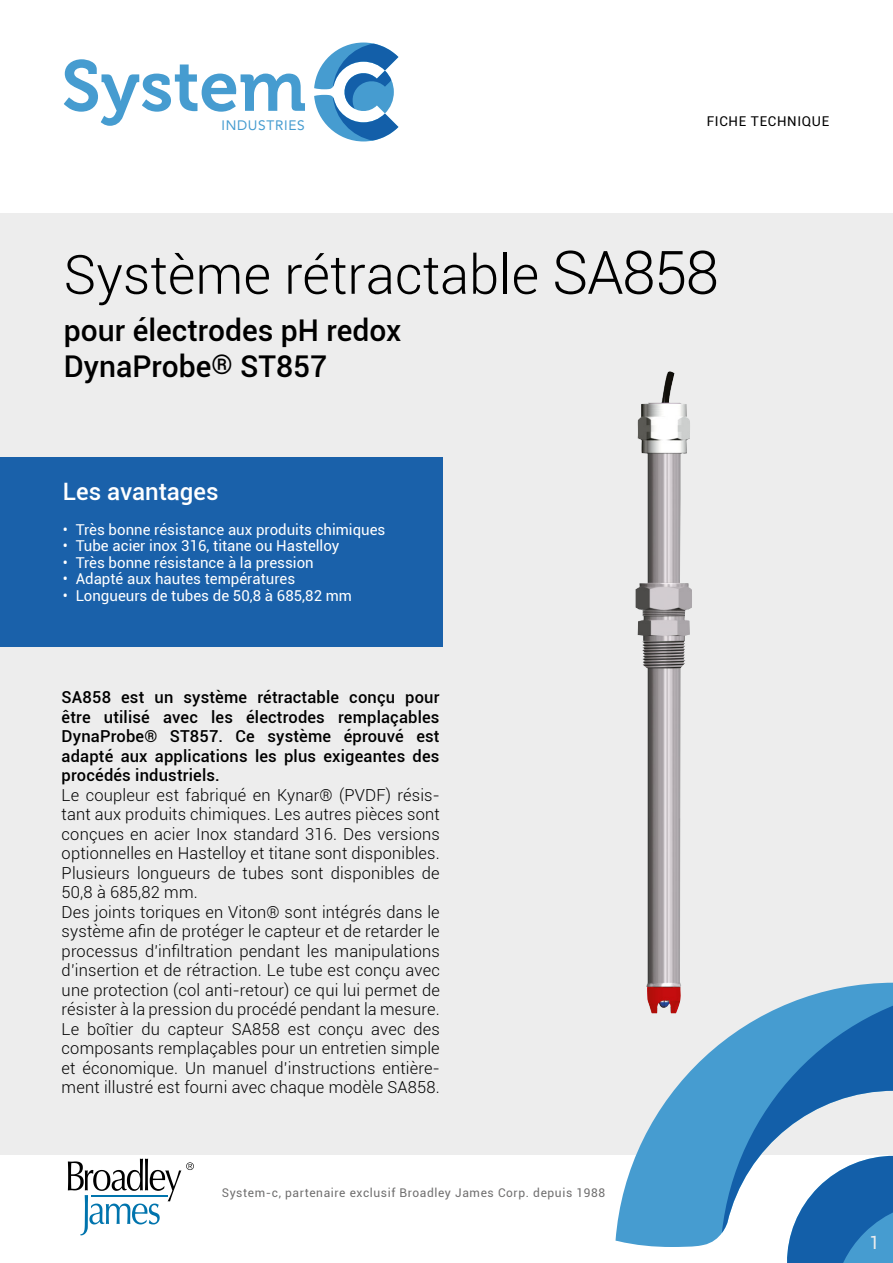
<style>
.page{position:relative;width:893px;height:1263px;background:#fff}
.page>*{position:absolute;margin:0;border:0;box-sizing:border-box;transform-origin:0 0}
._1-TitreProduit{font:300 54px "Roboto";color:#000}
._1-SsTitreProduit{font:500 30px "Roboto";color:#000}
._1-Les_avantages{font:500 24px "Roboto";color:#fff}
.t1{font:18px "Roboto";color:#ededed}
._1-text-description{font:300 16.5px/19.5px "Roboto";letter-spacing:.01em;color:#000;text-align:justify}
._1-text-description-2{font:500 16.5px/19.5px "Roboto";letter-spacing:.01em;color:#000;text-align:justify}
.t2{font:15px "Roboto";color:#fff}
.t3{font:13.65px "Avenir";letter-spacing:.05em;color:#469cd0}
.t4{font:13.5px "Roboto";letter-spacing:.05em;color:#000}
.t5{font:12px "Roboto";letter-spacing:.05em;color:#706f6f}
.s1{font-size:60px}
.s2{font-size:27px}
</style>
<div class="page">
<div style="left:0;top:213px;width:893px;height:941px;background:#ededed"></div>
<svg style="left:615px;top:983px;width:278px;height:264px;fill:#469cd0"></svg>
<svg style="left:722px;top:989px;width:171px;height:274px"></svg>
<svg style="left:64px;top:59px;width:241px;height:67px"></svg>
<svg style="left:314px;top:43px;width:84px;height:98px"></svg>
<svg style="left:68px;top:1159px;width:126px;height:76px"></svg>
<div style="left:0;top:457px;width:442px;height:189px;background:#1a61aa"></div>
<img style="left:635px;top:371px;width:57px;height:642px">
<p class="t3" style="left:221px;top:115px;width:85px">INDUSTRIES</p>
<p class="t4" style="left:707px;top:111px;width:124px">FICHE TECHNIQUE</p>
<p class="_1-TitreProduit" style="left:64px;top:237px;width:657px">Système rétractable <span class="s1">SA858</span></p>
<p class="_1-SsTitreProduit" style="left:64px;top:310px;width:339px">pour électrodes pH redox</p>
<p class="_1-SsTitreProduit" style="left:64px;top:346px;width:265px">DynaProbe<span class="s2">®</span> ST857</p>
<p class="_1-Les_avantages" style="left:63px;top:475px;width:157px">Les avantages</p>
<p class="t2" style="left:63px;top:519px;width:324px">• Très bonne résistance aux produits chimiques</p>
<p class="t2" style="left:63px;top:536px;width:278px">• Tube acier inox 316, titane ou Hastelloy</p>
<p class="t2" style="left:63px;top:552px;width:252px">• Très bonne résistance à la pression</p>
<p class="t2" style="left:63px;top:569px;width:234px">• Adapté aux hautes températures</p>
<p class="t2" style="left:63px;top:585px;width:291px">• Longueurs de tubes de 50,8 à 685,82 mm</p>
<p class="_1-text-description-2" style="left:62px;top:687px;width:379px">SA858 est un système rétractable conçu pour être utilisé avec les électrodes remplaçables DynaProbe® ST857. Ce système éprouvé est adapté aux applications les plus exigeantes des procédés industriels.</p>
<p class="_1-text-description" style="left:62px;top:785px;width:380px">Le coupleur est fabriqué en Kynar® (PVDF) résis&shy;tant aux produits chimiques. Les autres pièces sont conçues en acier Inox standard 316. Des versions optionnelles en Hastelloy et titane sont disponibles.<br>Plusieurs longueurs de tubes sont disponibles de 50,8 à 685,82 mm.</p>
<p class="_1-text-description" style="left:62px;top:902px;width:380px">Des joints toriques en Viton® sont intégrés dans le système afin de protéger le capteur et de retarder le processus d’infiltration pendant les manipulations d’insertion et de rétraction. Le tube est conçu avec une protection (col anti-retour) ce qui lui permet de résister à la pression du procédé pendant la mesure.<br>Le boîtier du capteur SA858 est conçu avec des composants remplaçables pour un entretien simple et économique. Un manuel d’instructions entière&shy;ment illustré est fourni avec chaque modèle SA858.</p>
<p class="t5" style="left:222px;top:1184px;width:385px">System-c, partenaire exclusif Broadley James Corp. depuis 1988</p>
<p class="t1" style="left:870px;top:1230px;width:12px">1</p>
</div>
